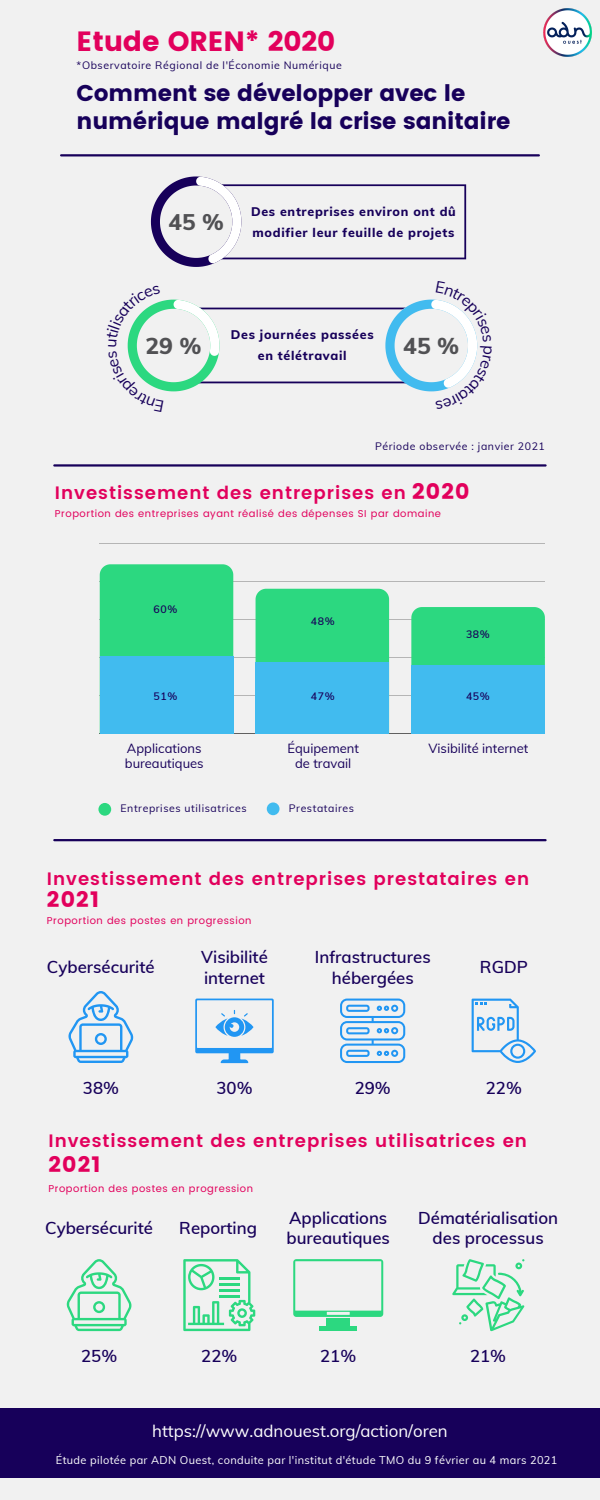
<style>
.page{position:relative;width:600px;height:1500px;background:#f1f1f1}
.page>*{position:absolute;margin:0;border:0;box-sizing:border-box;transform-origin:0 0}
.t1{font:27.8px "Poppins";letter-spacing:-.005em;color:#e2005c}
.t2{font:800 22.9px "Muli";color:#515154}
.t3{font:22.8px/28.5px "Poppins";letter-spacing:-.005em;color:#17005a}
.t4{font:800 22.6px "Muli";color:#515154}
.t5{font:22px "Poppins";letter-spacing:.055em;color:#e2005c}
.t6{font:600 18px "Poppins";letter-spacing:.055em;color:#e2005c}
.t7{font:600 16.8px/20.2px "Muli";color:#17005a}
.t8{font:16.8px "Muli";color:#fff}
.t9{font:13px/15px "Muli";color:#17005a}
.t10{font:800 12.5px/21px "Muli";letter-spacing:.055em;color:#17005a}
.t11{font:11px "Muli";letter-spacing:.03em;color:#fff}
.t12{font:10.5px "Muli";letter-spacing:.055em;color:#17005a}
.t13{font:600 10.5px "Muli";letter-spacing:.055em;color:#17005a}
.t14{font:10px "Poppins";letter-spacing:.055em;color:#e2005c}
</style>
<div class="page">
<div style="left:0;top:1408px;width:600px;height:70px;background:#17005a"></div>
<hr style="left:61px;top:154px;width:478px;height:2px;background:#17005a">
<hr style="left:54px;top:464px;width:492px;height:3px;background:#17005a">
<svg style="left:151px;top:176px;width:315px;height:91px"></svg>
<svg style="left:68px;top:991px;width:66px;height:72px"></svg>
<svg style="left:195px;top:999px;width:79px;height:64px"></svg>
<svg style="left:340px;top:999px;width:65px;height:64px"></svg>
<svg style="left:472px;top:999px;width:64px;height:64px"></svg>
<svg style="left:66px;top:1259px;width:66px;height:72px"></svg>
<svg style="left:183px;top:1259px;width:72px;height:72px"></svg>
<div style="left:327px;top:1318px;width:23px;height:8px;background:#2cd880"></div>
<svg style="left:293px;top:1259px;width:90px;height:58px"></svg>
<div style="left:320px;top:1326px;width:37px;height:5px;background:#2cd880"></div>
<svg style="left:452px;top:1259px;width:72px;height:72px"></svg>
<hr style="left:54px;top:839px;width:492px;height:2px;background:#17005a">
<hr style="left:100px;top:543px;width:445px;height:1px;background:#000">
<hr style="left:100px;top:581px;width:445px;height:1px;background:#000">
<hr style="left:100px;top:619px;width:445px;height:1px;background:#000">
<hr style="left:100px;top:657px;width:445px;height:1px;background:#000">
<hr style="left:100px;top:696px;width:445px;height:1px;background:#000">
<hr style="left:100px;top:734px;width:445px;height:1px;background:#000">
<div style="left:100px;top:564px;width:133px;height:92px;background:#2cd880"></div>
<div style="left:256px;top:589px;width:133px;height:73px;background:#2cd880"></div>
<div style="left:411px;top:607px;width:134px;height:58px;background:#2cd880"></div>
<div style="left:100px;top:656px;width:133px;height:78px;background:#41bbef"></div>
<div style="left:256px;top:662px;width:133px;height:72px;background:#41bbef"></div>
<div style="left:411px;top:665px;width:134px;height:69px;background:#41bbef"></div>
<div style="left:267px;top:802px;width:13px;height:13px;background:#41bbef;border-radius:50%"></div>
<div style="left:98px;top:803px;width:13px;height:13px;background:#2cd880;border-radius:50%"></div>
<img style="left:543px;top:8px;width:48px;height:48px">
<svg style="left:127px;top:299px;width:351px;height:93px"></svg>
<p class="t1" style="left:77px;top:26px;width:260px">Etude OREN* 2020</p>
<p class="t12" style="left:77px;top:59px;width:267px">*Observatoire Régional de l'Économie Numérique</p>
<p class="t3" style="left:77px;top:79px;width:435px">Comment se développer avec le numérique malgré la crise sanitaire</p>
<p class="t4" style="left:169px;top:207px;width:57px">45 %</p>
<p class="t10" style="left:251px;top:200px;width:206px">Des entreprises environ ont dû modifier leur feuille de projets</p>
<p class="t10" style="left:231px;top:324px;width:144px;text-align:center">Des journées passées en télétravail</p>
<p class="t2" style="left:146px;top:331px;width:58px">29 %</p>
<p class="t2" style="left:403px;top:331px;width:58px">45 %</p>
<p class="t12" style="left:375px;top:439px;width:171px">Période observée : janvier 2021</p>
<p class="t6" style="left:55px;top:482px;width:352px">Investissement des entreprises en</p>
<p class="t5" style="left:412px;top:479px;width:59px">2020</p>
<p class="t14" style="left:55px;top:508px;width:388px">Proportion des entreprises ayant réalisé des dépenses SI par domaine</p>
<p class="t13" style="left:154px;top:602px;width:25px">60%</p>
<p class="t13" style="left:154px;top:689px;width:25px">51%</p>
<p class="t13" style="left:311px;top:615px;width:25px">48%</p>
<p class="t13" style="left:466px;top:627px;width:25px">38%</p>
<p class="t13" style="left:311px;top:689px;width:25px">47%</p>
<p class="t13" style="left:466px;top:689px;width:25px">45%</p>
<p class="t9" style="left:125px;top:741px;width:80px">Applications bureautiques</p>
<p class="t9" style="left:287px;top:741px;width:73px;text-align:center">Équipement de travail</p>
<p class="t9" style="left:428px;top:741px;width:102px">Visibilité internet</p>
<p class="t12" style="left:121px;top:802px;width:128px">Entreprises utilisatrices</p>
<p class="t12" style="left:289px;top:801px;width:67px">Prestataires</p>
<p class="t6" style="left:47px;top:868px;width:484px">Investissement des entreprises prestataires en</p>
<p class="t5" style="left:47px;top:887px;width:54px">2021</p>
<p class="t14" style="left:47px;top:914px;width:206px">Proportion des postes en progression</p>
<p class="t7" style="left:47px;top:957px;width:109px">Cybersécurité</p>
<p class="t7" style="left:201px;top:947px;width:68px">Visibilité internet</p>
<p class="t7" style="left:315px;top:947px;width:117px;text-align:center">Infrastructures hébergées</p>
<p class="t7" style="left:480px;top:957px;width:49px">RGDP</p>
<p class="t7" style="left:83px;top:1077px;width:38px">38%</p>
<p class="t7" style="left:217px;top:1077px;width:38px">30%</p>
<p class="t7" style="left:355px;top:1077px;width:38px">29%</p>
<p class="t7" style="left:486px;top:1077px;width:38px">22%</p>
<p class="t6" style="left:48px;top:1130px;width:480px">Investissement des entreprises utilisatrices en</p>
<p class="t5" style="left:48px;top:1151px;width:54px">2021</p>
<p class="t14" style="left:48px;top:1182px;width:206px">Proportion des postes en progression</p>
<p class="t7" style="left:45px;top:1218px;width:109px">Cybersécurité</p>
<p class="t7" style="left:179px;top:1218px;width:79px">Reporting</p>
<p class="t7" style="left:286px;top:1208px;width:105px">Applications bureautiques</p>
<p class="t7" style="left:418px;top:1208px;width:141px;text-align:center">Dématérialisation des processus</p>
<p class="t7" style="left:81px;top:1345px;width:38px">25%</p>
<p class="t7" style="left:201px;top:1345px;width:38px">22%</p>
<p class="t7" style="left:320px;top:1345px;width:38px">21%</p>
<p class="t7" style="left:470px;top:1345px;width:38px">21%</p>
<p class="t8" style="left:152px;top:1420px;width:297px">https://www.adnouest.org/action/oren</p>
<p class="t11" style="left:56px;top:1453px;width:503px">Étude pilotée par ADN Ouest, conduite par l'institut d'étude TMO du 9 février au 4 mars 2021</p>
</div>
